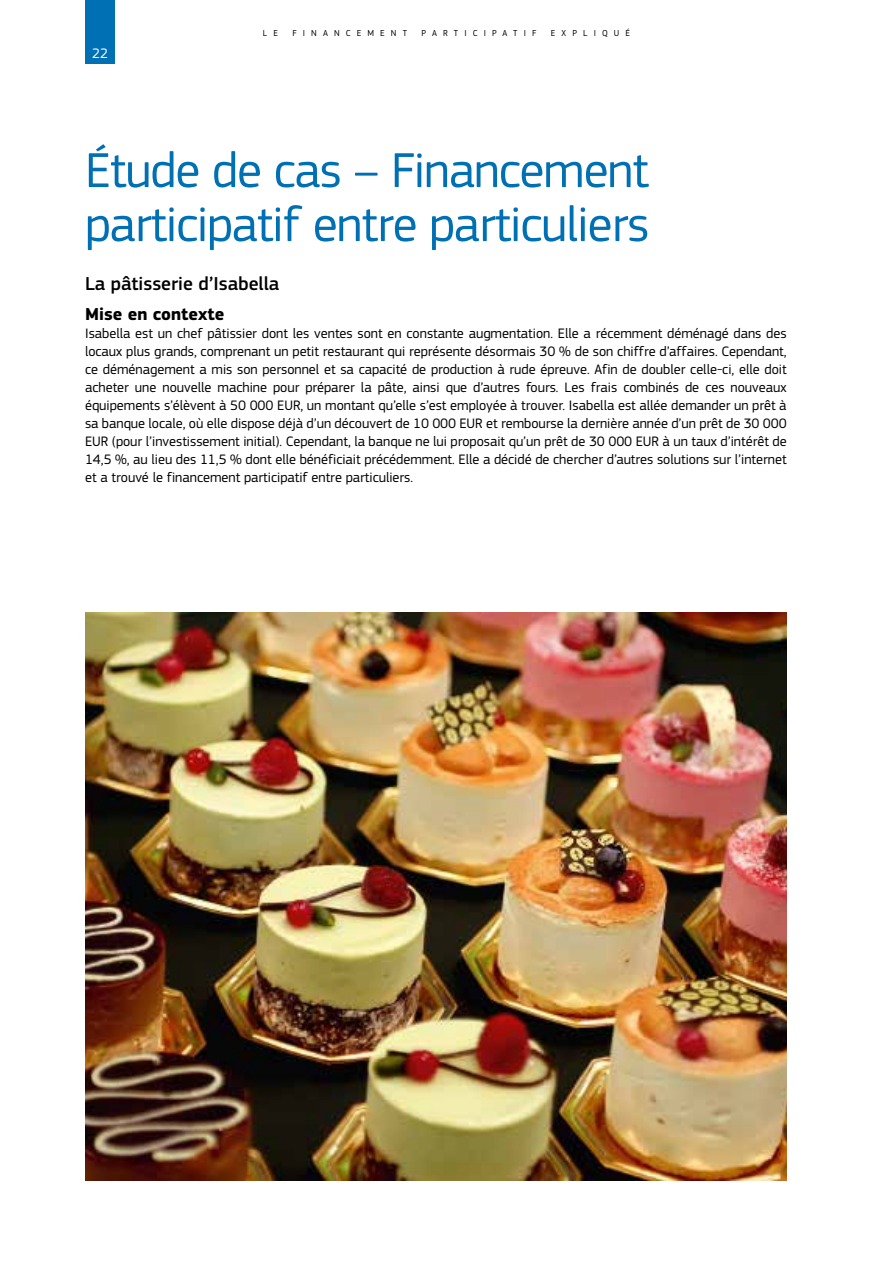
<style>
.page{position:relative;width:893px;height:1263px;background:#fff}
.page>*{position:absolute;margin:0;border:0;box-sizing:border-box;transform-origin:0 0}
.t1{font:51px/54px "EC Square Sans Pro";letter-spacing:-.02em;color:#0070b5}
.t2{font:500 19.5px "EC Square Sans Pro";color:#000}
.t3{font:700 18px "EC Square Sans Pro";color:#000}
.t4{font:14.25px/18px "EC Square Sans Pro";color:#000;text-align:justify}
.t5{font:14.25px "EC Square Sans Pro";color:#fff}
.t6{font:9px "EC Square Sans Pro";letter-spacing:.68em;color:#000}
</style>
<div class="page">
<img style="left:85px;top:612px;width:702px;height:568px">
<div style="left:85px;top:0;width:30px;height:64px;background:#0070b5"></div>
<p class="t5" style="left:92px;top:45px;width:17px">22</p>
<p class="t6" style="left:263px;top:28px;width:17px">L E</p>
<p class="t6" style="left:292px;top:28px;width:116px">FINANCEMENT</p>
<p class="t6" style="left:421px;top:28px;width:116px">PARTICIPATIF</p>
<p class="t6" style="left:551px;top:28px;width:81px">EXPLIQUÉ</p>
<h1 class="t1" style="left:85px;top:144px;width:566px">Étude de cas – Financement participatif entre particuliers</h1>
<h2 class="t2" style="left:85px;top:273px;width:196px">La pâtisserie d’Isabella</h2>
<p class="t3" style="left:85px;top:304px;width:141px">Mise en contexte</p>
<p class="t4" style="left:85px;top:325px;width:703px">Isabella est un chef pâtissier dont les ventes sont en constante augmentation. Elle a récemment déménagé dans des locaux plus grands, comprenant un petit restaurant qui représente désormais 30 % de son chiffre d’affaires. Cependant, ce déménagement a mis son personnel et sa capacité de production à rude épreuve. Afin de doubler celle-ci, elle doit acheter une nouvelle machine pour préparer la pâte, ainsi que d’autres fours. Les frais combinés de ces nouveaux équipements s’élèvent à 50 000 EUR, un montant qu’elle s’est employée à trouver. Isabella est allée demander un prêt à sa banque locale, où elle dispose déjà d’un découvert de 10 000 EUR et rembourse la dernière année d’un prêt de 30 000<br>EUR (pour l’investissement initial). Cependant, la banque ne lui proposait qu’un prêt de 30 000 EUR à un taux d’intérêt de 14,5 %, au lieu des 11,5 % dont elle bénéficiait précédemment. Elle a décidé de chercher d’autres solutions sur l’internet et a trouvé le financement participatif entre particuliers.</p>
</div>
